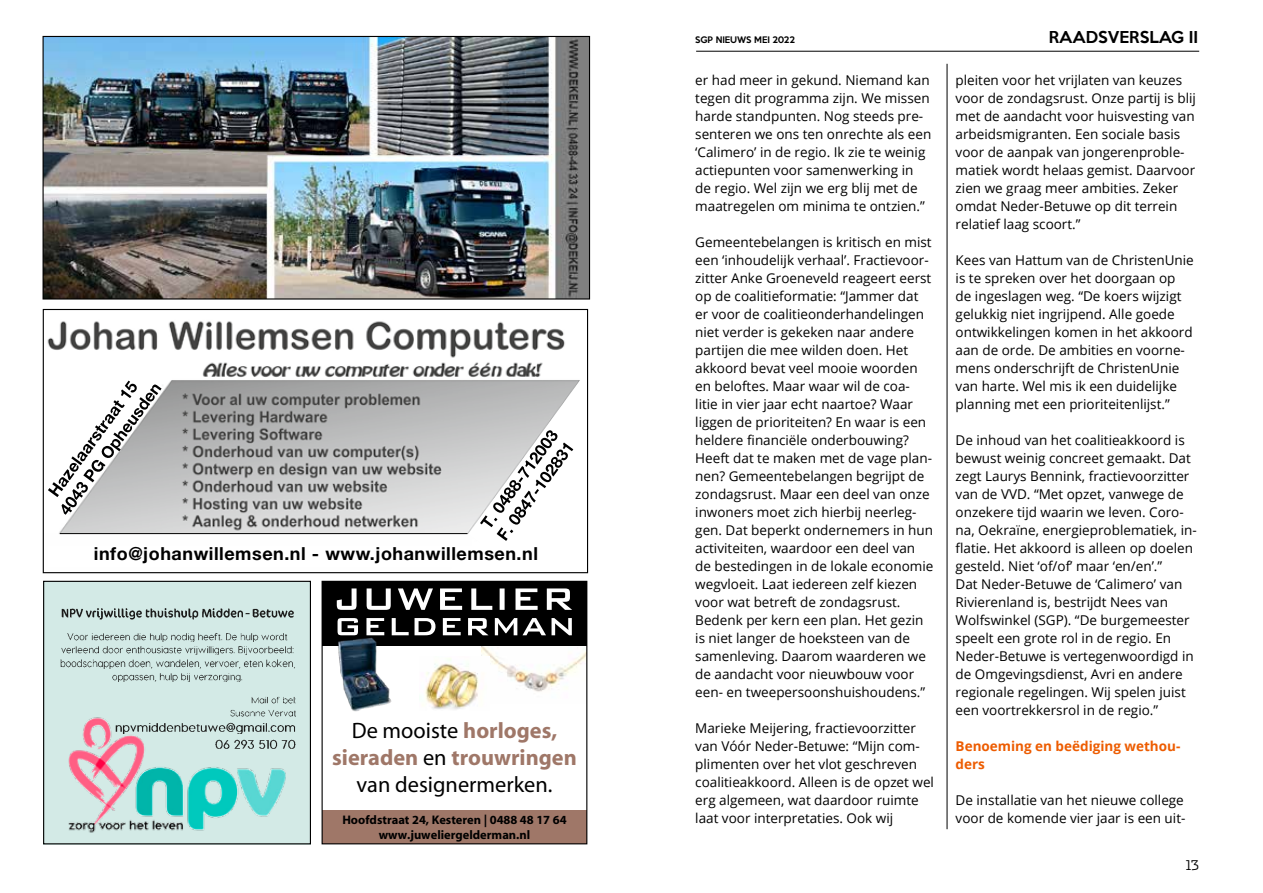
<style>
.page{position:relative;width:1263px;height:893px;background:#fff}
.page>*{position:absolute;margin:0;border:0;box-sizing:border-box;transform-origin:0 0}
.t1{font:22.35px/26.8px "Myriad";color:#000;text-align:center}
.t2{font:700 18px "Helvetica Neue";letter-spacing:.03em;color:#000}
.t3{font:500 15px "Keep Calm";color:#000}
.t4{font:13.5px/18px "Open Sans";color:#000}
.t5{font:700 13.5px/18px "Open Sans";color:#ed5c01}
.t6{font:300 13.5px "Dispatch";color:#000}
.t7{font:700 12.45px/15px "Myriad";color:#000;text-align:center}
.t8{font:500 8.25px "Keep Calm";color:#000}
.s1{font-weight:700;color:#9f7768}
</style>
<div class="page">
<hr style="left:696px;top:51px;width:503px;height:1px;background:#000">
<img style="left:45px;top:38px;width:543px;height:260px">
<div style="left:43px;top:36px;width:547px;height:264px;border:1px solid #000"></div>
<div style="left:43px;top:581px;width:268px;height:263px;background:#d3eae6"></div>
<img style="left:68px;top:717px;width:218px;height:116px">
<img style="left:61px;top:608px;width:185px;height:12px">
<img style="left:246px;top:608px;width:48px;height:10px">
<img style="left:67px;top:633px;width:221px;height:8px">
<img style="left:62px;top:646px;width:232px;height:9px">
<img style="left:61px;top:659px;width:234px;height:9px">
<img style="left:113px;top:673px;width:130px;height:8px">
<img style="left:251px;top:696px;width:45px;height:8px">
<img style="left:230px;top:709px;width:66px;height:9px">
<img style="left:101px;top:722px;width:15px;height:11px">
<img style="left:116px;top:719px;width:180px;height:14px">
<img style="left:215px;top:736px;width:81px;height:15px">
<div style="left:43px;top:581px;width:268px;height:263px;border:1px solid #000"></div>
<img style="left:47px;top:321px;width:518px;height:214px">
<img style="left:48px;top:451px;width:40px;height:46px">
<img style="left:82px;top:414px;width:33px;height:40px">
<img style="left:110px;top:400px;width:12px;height:17px">
<img style="left:121px;top:381px;width:16px;height:17px">
<img style="left:62px;top:469px;width:32px;height:46px">
<img style="left:91px;top:431px;width:37px;height:41px">
<img style="left:122px;top:393px;width:33px;height:40px">
<svg style="left:150px;top:384px;width:12px;height:11px"></svg>
<img style="left:468px;top:370px;width:112px;height:171px">
<img style="left:517px;top:430px;width:56px;height:53px">
<div style="left:43px;top:309px;width:545px;height:264px;border:1px solid #000"></div>
<hr style="left:60px;top:533px;width:408px;height:1px;background:#000">
<img style="left:482px;top:646px;width:103px;height:46px">
<img style="left:425px;top:657px;width:65px;height:53px">
<div style="left:322px;top:810px;width:265px;height:34px;background:#9f7768"></div>
<div style="left:322px;top:581px;width:265px;height:65px;background:#000"></div>
<img style="left:338px;top:635px;width:67px;height:77px">
<svg style="left:338px;top:618px;width:234px;height:17px"></svg>
<svg style="left:337px;top:588px;width:235px;height:22px"></svg>
<div style="left:322px;top:581px;width:265px;height:263px;border:1px solid #000"></div>
<hr style="left:947px;top:64px;width:1px;height:765px;background:#000">
<h2 class="t2" style="left:94px;top:543px;width:446px">info@johanwillemsen.nl - www.johanwillemsen.nl</h2>
<h1 class="t1" style="left:332px;top:718px;width:246px">De mooiste <span class="s1">horloges, sieraden</span> en <span class="s1">trouwringen </span>van designermerken.</h1>
<p class="t7" style="left:342px;top:812px;width:226px">Hoofdstraat 24, Kesteren | 0488 48 17 64 www.juweliergelderman.nl</p>
<p class="t8" style="left:695px;top:32px;width:101px">SGP NIEUWS MEI 2022</p>
<p class="t3" style="left:1049px;top:24px;width:151px">RAADSVERSLAG II</p>
<p class="t4" style="left:695px;top:71px;width:238px">er had meer in gekund. Niemand kan tegen dit programma zijn. We missen harde standpunten. Nog steeds pre&shy;senteren we ons ten onrechte als een ‘Calimero’ in de regio. Ik zie te weinig actiepunten voor samenwerking in de regio. Wel zijn we erg blij met de maatregelen om minima te ontzien.”</p>
<p class="t4" style="left:695px;top:233px;width:240px">Gemeentebelangen is kritisch en mist een ‘inhoudelijk verhaal’. Fractievoor&shy;zitter Anke Groeneveld reageert eerst op de coalitieformatie: “Jammer dat er voor de coalitieonderhandelingen niet verder is gekeken naar andere partijen die mee wilden doen. Het akkoord bevat veel mooie woorden en beloftes. Maar waar wil de coa&shy;litie in vier jaar echt naartoe? Waar liggen de prioriteiten? En waar is een heldere financiële onderbouwing?<br>Heeft dat te maken met de vage plan&shy;nen? Gemeentebelangen begrijpt de zondagsrust. Maar een deel van onze inwoners moet zich hierbij neerleg&shy;gen. Dat beperkt ondernemers in hun activiteiten, waardoor een deel van de bestedingen in de lokale economie wegvloeit. Laat iedereen zelf kiezen voor wat betreft de zondagsrust.<br>Bedenk per kern een plan. Het gezin is niet langer de hoeksteen van de samenleving. Daarom waarderen we de aandacht voor nieuwbouw voor een- en tweepersoonshuishoudens.”</p>
<p class="t4" style="left:695px;top:719px;width:240px">Marieke Meijering, fractievoorzitter van Vóór Neder-Betuwe: “Mijn com&shy;plimenten over het vlot geschreven coalitieakkoord. Alleen is de opzet wel erg algemeen, wat daardoor ruimte laat voor interpretaties. Ook wij</p>
<p class="t4" style="left:955px;top:71px;width:242px">pleiten voor het vrijlaten van keuzes voor de zondagsrust. Onze partij is blij met de aandacht voor huisvesting van arbeidsmigranten. Een sociale basis voor de aanpak van jongerenproble&shy;matiek wordt helaas gemist. Daarvoor zien we graag meer ambities. Zeker omdat Neder-Betuwe op dit terrein relatief laag scoort.”</p>
<p class="t4" style="left:955px;top:251px;width:240px">Kees van Hattum van de ChristenUnie is te spreken over het doorgaan op de ingeslagen weg. “De koers wijzigt gelukkig niet ingrijpend. Alle goede ontwikkelingen komen in het akkoord aan de orde. De ambities en voorne&shy;mens onderschrijft de ChristenUnie van harte. Wel mis ik een duidelijke planning met een prioriteitenlijst.”</p>
<p class="t4" style="left:955px;top:431px;width:243px">De inhoud van het coalitieakkoord is bewust weinig concreet gemaakt. Dat zegt Laurys Bennink, fractievoorzitter van de VVD. “Met opzet, vanwege de onzekere tijd waarin we leven. Coro&shy;na, Oekraïne, energieproblematiek, in&shy;flatie. Het akkoord is alleen op doelen gesteld. Niet ‘of/of’ maar ‘en/en’.”<br>Dat Neder-Betuwe de ‘Calimero’ van Rivierenland is, bestrijdt Nees van Wolfswinkel (SGP). “De burgemeester speelt een grote rol in de regio. En Neder-Betuwe is vertegenwoordigd in de Omgevingsdienst, Avri en andere regionale regelingen. Wij spelen juist een voortrekkersrol in de regio.”</p>
<p class="t5" style="left:955px;top:737px;width:226px">Benoeming en beëdiging wethou&shy;ders</p>
<p class="t4" style="left:955px;top:790px;width:231px">De installatie van het nieuwe college voor de komende vier jaar is een uit-</p>
<p class="t6" style="left:1186px;top:856px;width:15px">13</p>
</div>
